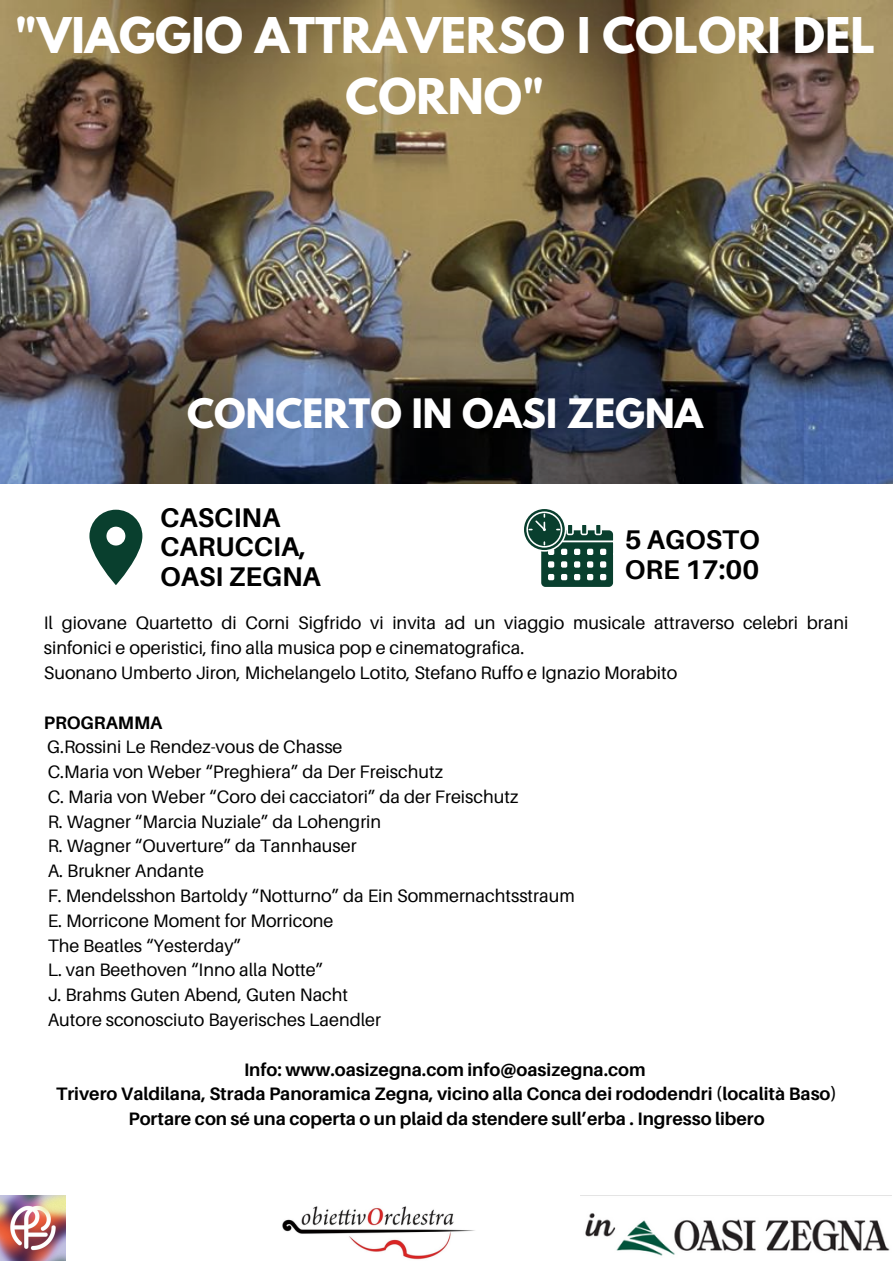
<style>
.page{position:relative;width:894px;height:1264px;background:#fff}
.page>*{position:absolute;margin:0;border:0;box-sizing:border-box;transform-origin:0 0}
.t1{font:700 43.65px/60.8px "League Spartan";color:#fff;text-align:center}
.t2{font:700 35.85px "League Spartan";color:#fff}
.t3{font:700 27px/29.2px "Aileron";color:#000}
.t4{font:18px/24.8px "Aileron";color:#000}
.t5{font:700 18px/24.8px "Aileron";color:#000;text-align:center}
</style>
<div class="page">
<img style="left:0;top:0;width:892px;height:483px">
<svg style="left:89px;top:509px;width:53px;height:76px"></svg>
<svg style="left:524px;top:509px;width:90px;height:78px"></svg>
<img style="left:0;top:1195px;width:65px;height:65px">
<img style="left:282px;top:1206px;width:193px;height:54px">
<img style="left:580px;top:1195px;width:311px;height:61px">
<p class="t1" style="left:15px;top:11px;width:861px">"VIAGGIO ATTRAVERSO I COLORI DEL<br>CORNO"</p>
<p class="t2" style="left:187px;top:396px;width:517px">CONCERTO IN OASI ZEGNA</p>
<p class="t3" style="left:160px;top:502px;width:162px">CASCINA<br>CARUCCIA,<br>OASI ZEGNA</p>
<p class="t3" style="left:624px;top:524px;width:136px">5 AGOSTO</p>
<p class="t3" style="left:624px;top:554px;width:136px">ORE 17:00</p>
<p class="t4" style="left:44px;top:610px;width:805px">Il giovane Quartetto di Corni Sigfrido vi invita ad un viaggio musicale attraverso celebri brani sinfonici e operistici, fino alla musica pop e cinematografica.</p>
<p class="t4" style="left:44px;top:660px;width:635px">Suonano Umberto Jiron, Michelangelo Lotito, Stefano Ruffo e Ignazio Morabito</p>
<p class="t5" style="left:44px;top:709px;width:120px">PROGRAMMA</p>
<p class="t4" style="left:47px;top:734px;width:297px">G.Rossini Le Rendez-vous de Chasse</p>
<p class="t4" style="left:48px;top:759px;width:397px">C.Maria von Weber “Preghiera” da Der Freischutz</p>
<p class="t4" style="left:48px;top:783px;width:472px">C. Maria von Weber “Coro dei cacciatori” da der Freischutz</p>
<p class="t4" style="left:48px;top:808px;width:335px">R. Wagner “Marcia Nuziale” da Lohengrin</p>
<p class="t4" style="left:48px;top:833px;width:310px">R. Wagner “Ouverture” da Tannhauser</p>
<p class="t4" style="left:48px;top:858px;width:158px">A. Brukner Andante</p>
<p class="t4" style="left:48px;top:883px;width:528px">F. Mendelsshon Bartoldy “Notturno” da Ein Sommernachtsstraum</p>
<p class="t4" style="left:48px;top:907px;width:287px">E. Morricone Moment for Morricone</p>
<p class="t4" style="left:48px;top:932px;width:195px">The Beatles “Yesterday”</p>
<p class="t4" style="left:48px;top:957px;width:277px">L. van Beethoven “Inno alla Notte”</p>
<p class="t4" style="left:48px;top:982px;width:302px">J. Brahms Guten Abend, Guten Nacht</p>
<p class="t4" style="left:48px;top:1006px;width:335px">Autore sconosciuto Bayerisches Laendler</p>
<p class="t5" style="left:244px;top:1056px;width:403px">Info: www.oasizegna.com info@oasizegna.com</p>
<p class="t5" style="left:56px;top:1081px;width:782px">Trivero Valdilana, Strada Panoramica Zegna, vicino alla Conca dei rododendri (località Baso)<br>Portare con sé una coperta o un plaid da stendere sull’erba . Ingresso libero</p>
</div>
